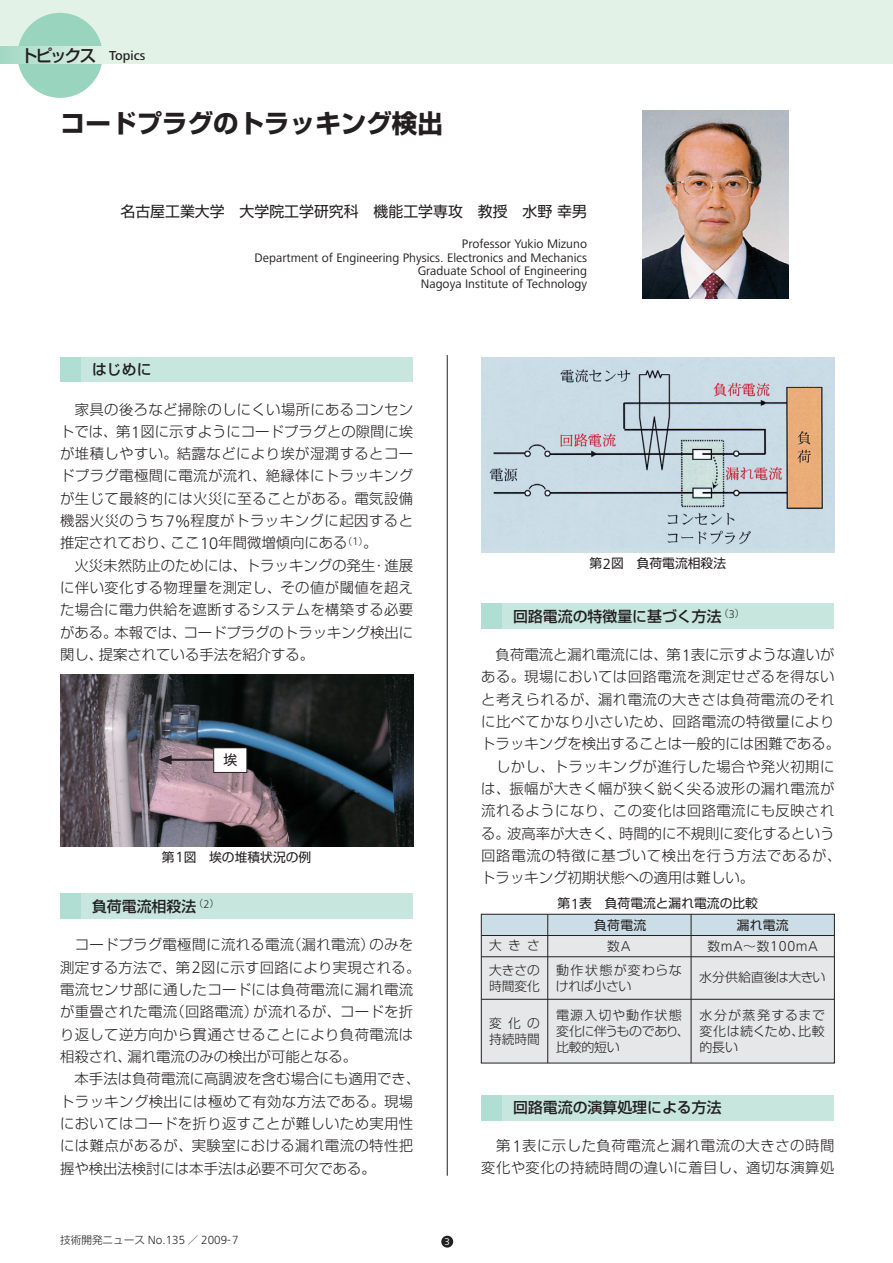
<style>
.page{position:relative;width:893px;height:1263px;background:#fff}
.page>*{position:absolute;margin:0;border:0;box-sizing:border-box;transform-origin:0 0}
.t1{font:25.5px "Shin Go Pro Bold 90 pv RKSJ H";color:#231f20}
.t2{font:14.85px "Shin Go Pro Medium 90 pv RKSJ H";color:#231f20}
.t3{font:14.85px "Shin Go Pro Regular 90 pv RKSJ H";color:#231f20}
.t4{font:300 14.85px "Frutiger Next LT";letter-spacing:.05em;color:#231f20}
.t5{font:14.4px/22.4px "Shin Go Pro Light 90 pv RKSJ H";letter-spacing:.025em;color:#231f20}
.t6{font:13.8px "Shin Go Pro Regular 90 pv RKSJ H";color:#231f20}
.t7{font:500 13.5px "Frutiger Next LT";color:#231f20}
.t8{font:12.75px/13.4px "Frutiger Next LT";color:#231f20;text-align:right}
.t9{font:12.75px/21.5px "Shin Go Pro Regular 90 pv RKSJ H";color:#231f20}
.t10{font:12.75px/15.9px "Shin Go Pro Light 90 pv RKSJ H";color:#231f20}
.t11{font:12.75px/15.9px "Shin Go Pro Light 90 pv RKSJ H";letter-spacing:-.02em;color:#231f20}
.t12{font:12.75px/15.9px "Shin Go Pro Light 90 pv RKSJ H";letter-spacing:.055em;color:#231f20}
.t13{font:300 12.15px "Frutiger Next LT";color:#231f20}
.t14{font:10.05px "Frutiger Next LT";color:#fff}
.s1{font-family:"Shin Go Pro Medium 90 pv RKSJ H";font-weight:400;font-size:16.95px}
.s2{font-family:"Frutiger Next LT";font-weight:300;font-size:17.25px}
.s3{font-family:"Frutiger Next LT";font-size:15.3px}
.s4{font-family:"Shin Go Pro Light 90 pv RKSJ H";font-weight:400;font-size:10.65px}
.s5{font-family:"Frutiger Next LT";font-weight:300;font-size:14.85px}
.s6{font-family:"Shin Go Pro Light 90 pv RKSJ H";font-weight:400;font-size:12.75px}
</style>
<div class="page">
<div style="left:0;top:0;width:892px;height:64px;background:#e3f2e7"></div>
<div style="left:18px;top:13px;width:85px;height:85px;background:#99d4bf;border-radius:50%"></div>
<div style="left:0;top:47px;width:103px;height:17px;background:linear-gradient(to right,#a2d7c4,#e3f1e6)"></div>
<div style="left:441px;top:1236px;width:12px;height:12px;background:#231f20;border-radius:50%"></div>
<div style="left:60px;top:357px;width:21px;height:25px;background:#b1ded2"></div>
<div style="left:81px;top:357px;width:332px;height:25px;background:#c7e7de"></div>
<div style="left:60px;top:893px;width:21px;height:26px;background:#b1ded2"></div>
<div style="left:81px;top:893px;width:332px;height:26px;background:#c7e7de"></div>
<div style="left:481px;top:603px;width:21px;height:26px;background:#b1ded2"></div>
<div style="left:502px;top:603px;width:332px;height:26px;background:#c7e7de"></div>
<div style="left:481px;top:1095px;width:21px;height:25px;background:#b1ded2"></div>
<div style="left:502px;top:1095px;width:332px;height:25px;background:#c7e7de"></div>
<hr style="left:447px;top:355px;width:1px;height:821px;background:#231f20">
<img style="left:642px;top:111px;width:146px;height:188px">
<img style="left:60px;top:674px;width:353px;height:172px">
<img style="left:481px;top:357px;width:353px;height:196px">
<hr style="left:168px;top:759px;width:54px;height:2px;background:#231f20">
<svg style="left:159px;top:755px;width:13px;height:9px"></svg>
<div style="left:214px;top:748px;width:33px;height:24px;background:#fff"></div>
<div style="left:213px;top:747px;width:34px;height:26px;border:1px solid #231f20"></div>
<div style="left:481px;top:914px;width:353px;height:149px;background:#e6e7e8"></div>
<div style="left:481px;top:914px;width:353px;height:22px;background:#cbdde6"></div>
<hr style="left:481px;top:935px;width:353px;height:1px;background:#231f20">
<hr style="left:481px;top:957px;width:353px;height:1px;background:#231f20">
<hr style="left:481px;top:999px;width:353px;height:1px;background:#231f20">
<hr style="left:547px;top:914px;width:1px;height:149px;background:#231f20">
<hr style="left:690px;top:914px;width:1px;height:149px;background:#231f20">
<div style="left:481px;top:914px;width:353px;height:149px;border:1px solid #231f20"></div>
<p class="t7" style="left:21px;top:50px;width:126px"><span class="s1">トピックス</span> Topics</p>
<h1 class="t1" style="left:60px;top:114px;width:384px">コードプラグのトラッキング検出</h1>
<p class="t3" style="left:120px;top:206px;width:468px">名古屋工業大学　大学院工学研究科　機能工学専攻　教授　水野 幸男</p>
<p class="t8" style="left:254px;top:239px;width:334px">Professor Yukio Mizuno<br>Department of Engineering Physics. Electronics and Mechanics Graduate School of Engineering<br>Nagoya Institute of Technology</p>
<p class="t2" style="left:92px;top:364px;width:61px">はじめに</p>
<p class="t5" style="left:60px;top:400px;width:354px">　家具の後ろなど掃除のしにくい場所にあるコンセントでは、第<span class="s2">1</span>図に示すようにコードプラグとの隙間に埃が堆積しやすい。結露などにより埃が湿潤するとコードプラグ電極間に電流が流れ、絶縁体にトラッキングが生じて最終的には火災に至ることがある。電気設備機器火災のうち<span class="s2">7%</span>程度がトラッキングに起因すると推定されており、ここ<span class="s2">10</span>年間微増傾向にある<sup>（</sup><sup>1</sup><sup>）</sup>。<br>　火災未然防止のためには、トラッキングの発生・進展に伴い変化する物理量を測定し、その値が閾値を超えた場合に電力供給を遮断するシステムを構築する必要がある。本報では、コードプラグのトラッキング検出に関し、提案されている手法を紹介する。</p>
<p class="t6" style="left:223px;top:755px;width:15px">埃</p>
<p class="t9" style="left:162px;top:848px;width:151px">第<span class="s3">1</span>図　埃の堆積状況の例</p>
<p class="t2" style="left:92px;top:901px;width:128px">負荷電流相殺法<sup>（</sup><sup>2</sup><sup>）</sup></p>
<p class="t5" style="left:60px;top:936px;width:362px">　コードプラグ電極間に流れる電流（漏れ電流）のみを測定する方法で、第<span class="s2">2</span>図に示す回路により実現される。電流センサ部に通したコードには負荷電流に漏れ電流が重畳された電流（回路電流）が流れるが、コードを折り返して逆方向から貫通させることにより負荷電流は相殺され、漏れ電流のみの検出が可能となる。<br>　本手法は負荷電流に高調波を含む場合にも適用でき、トラッキング検出には極めて有効な方法である。現場においてはコードを折り返すことが難しいため実用性には難点があるが、実験室における漏れ電流の特性把握や検出法検討には本手法は必要不可欠である。</p>
<p class="t13" style="left:60px;top:1236px;width:180px"><span class="s4">技術開発ニュース</span> No.135 <span class="s4">／</span> 2009-7</p>
<p class="t14" style="left:444px;top:1238px;width:7px">3</p>
<p class="t9" style="left:589px;top:555px;width:138px">第<span class="s3">2</span>図　負荷電流相殺法</p>
<p class="t2" style="left:513px;top:610px;width:233px">回路電流の特徴量に基づく方法<sup>（</sup><sup>3</sup><sup>）</sup></p>
<p class="t5" style="left:481px;top:645px;width:362px">　負荷電流と漏れ電流には、第<span class="s2">1</span>表に示すような違いがある。現場においては回路電流を測定せざるを得ないと考えられるが、漏れ電流の大きさは負荷電流のそれに比べてかなり小さいため、回路電流の特徴量によりトラッキングを検出することは一般的には困難である。　しかし、トラッキングが進行した場合や発火初期には、振幅が大きく幅が狭く鋭く尖る波形の漏れ電流が流れるようになり、この変化は回路電流にも反映される。波高率が大きく、時間的に不規則に変化するという回路電流の特徴に基づいて検出を行う方法であるが、トラッキング初期状態への適用は難しい。</p>
<p class="t9" style="left:594px;top:895px;width:165px;text-indent:-36px">第<span class="s3">1</span>表　負荷電流と漏れ電流の比較負荷電流</p>
<p class="t9" style="left:736px;top:916px;width:53px">漏れ電流</p>
<p class="t10" style="left:489px;top:939px;width:53px">大きさ</p>
<p class="t10" style="left:607px;top:939px;width:25px">数<span class="s5">A</span></p>
<p class="t4" style="left:707px;top:941px;width:112px"><span class="s6">数</span>mA<span class="s6">～数</span>100mA</p>
<p class="t10" style="left:489px;top:964px;width:53px">大きさの時間変化</p>
<p class="t10" style="left:489px;top:1017px;width:53px">変化の持続時間</p>
<p class="t12" style="left:556px;top:964px;width:127px">動作状態が変わらなければ小さい</p>
<p class="t11" style="left:556px;top:1009px;width:135px">電源入切や動作状態変化に伴うものであり、比較的短い</p>
<p class="t11" style="left:699px;top:971px;width:128px">水分供給直後は大きい</p>
<p class="t10" style="left:699px;top:1009px;width:127px;text-align:justify">水分が蒸発するまで変化は続くため、比較的長い</p>
<p class="t2" style="left:513px;top:1102px;width:210px">回路電流の演算処理による方法</p>
<p class="t5" style="left:481px;top:1137px;width:354px">　第<span class="s2">1</span>表に示した負荷電流と漏れ電流の大きさの時間変化や変化の持続時間の違いに着目し、適切な演算処</p>
</div>
